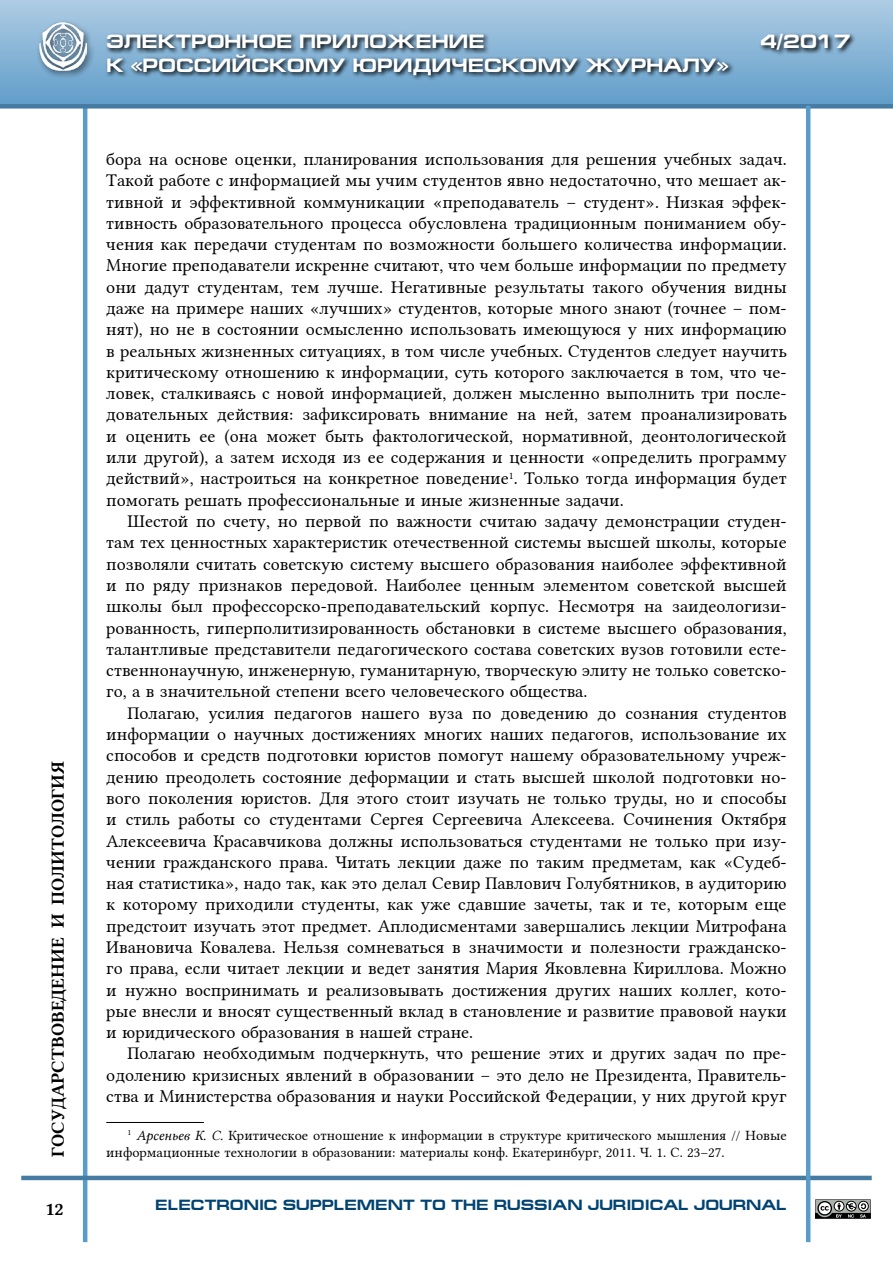
<style>
.page{position:relative;width:893px;height:1263px;background:#fff}
.page>*{position:absolute;margin:0;border:0;box-sizing:border-box;transform-origin:0 0}
.t1{font:700 19.5px "Europe Ext";color:#fff}
.t2{font:18px/21.3px "Lin Libertine";color:#000;text-align:justify}
.t3{font:18px "Lin Libertine B";color:#000}
.t4{font:700 15px "Europe Ext";color:#004371}
.t5{font:14.25px/17.1px "Lin Libertine";color:#000}
.s1{font-family:"Lin Libertine I"}
</style>
<div class="page">
<div style="left:0;top:0;width:893px;height:106px;background:linear-gradient(to bottom,#aecce4,#619dc9)"></div>
<hr style="left:83px;top:106px;width:4px;height:1136px;background:#589cca">
<hr style="left:21px;top:1176px;width:851px;height:4px;background:#467ba2">
<div style="left:0;top:104px;width:893px;height:5px;background:#467ba2"></div>
<div style="left:35px;top:19px;width:60px;height:60px;background:#000;opacity:.63"></div>
<img style="left:39px;top:23px;width:48px;height:47px">
<svg style="left:105px;top:31px;width:751px;height:50px;background:#6b90ac"></svg>
<hr style="left:806px;top:106px;width:4px;height:1136px;background:#589cca">
<svg style="left:815px;top:1199px;width:56px;height:20px"></svg>
<hr style="left:106px;top:1122px;width:98px;height:1px;background:#000">
<p class="t3" style="left:46px;top:1157px;width:397px;rotate:-90deg">ГОСУДАРСТВОВЕДЕНИЕ И ПОЛИТОЛОГИЯ</p>
<p class="t3" style="left:45px;top:1197px;width:20px">12</p>
<p class="t1" style="left:106px;top:31px;width:380px">ЭЛЕКТРОННОЕ ПРИЛОЖЕНИЕ</p>
<p class="t1" style="left:760px;top:31px;width:92px">4/2017</p>
<p class="t1" style="left:106px;top:54px;width:624px">К «РОССИЙСКОМУ ЮРИДИЧЕСКОМУ ЖУРНАЛУ»</p>
<p class="t2" style="left:106px;top:146px;width:682px">бора на основе оценки, планирования использования для решения учебных задач.<br>Такой работе с информацией мы учим студентов явно недостаточно, что мешает ак&shy;тивной и эффективной коммуникации «преподаватель – студент». Низкая эффек&shy;тивность образовательного процесса обусловлена традиционным пониманием обу&shy;чения как передачи студентам по возможности большего количества информации.<br>Многие преподаватели искренне считают, что чем больше информации по предмету они дадут студентам, тем лучше. Негативные результаты такого обучения видны даже на примере наших «лучших» студентов, которые много знают (точнее – пом&shy;нят), но не в состоянии осмысленно использовать имеющуюся у них информацию в реальных жизненных ситуациях, в том числе учебных. Студентов следует научить критическому отношению к информации, суть которого заключается в том, что че&shy;ловек, сталкиваясь с новой информацией, должен мысленно выполнить три после&shy;довательных действия: зафиксировать внимание на ней, затем проанализировать и оценить ее (она может быть фактологической, нормативной, деонтологической или другой), а затем исходя из ее содержания и ценности «определить программу действий», настроиться на конкретное поведение<sup>1</sup>. Только тогда информация будет помогать решать профессиональные и иные жизненные задачи.</p>
<p class="t2" style="left:106px;top:509px;width:682px;text-indent:21px">Шестой по счету, но первой по важности считаю задачу демонстрации студен&shy;там тех ценностных характеристик отечественной системы высшей школы, которые позволяли считать советскую систему высшего образования наиболее эффективной и по ряду признаков передовой. Наиболее ценным элементом советской высшей школы был профессорско-преподавательский корпус. Несмотря на заидеологизи&shy;рованность, гиперполитизированность обстановки в системе высшего образования, талантливые представители педагогического состава советских вузов готовили есте&shy;ственнонаучную, инженерную, гуманитарную, творческую элиту не только советско&shy;го, а в значительной степени всего человеческого общества.</p>
<p class="t2" style="left:106px;top:700px;width:682px;text-indent:21px">Полагаю, усилия педагогов нашего вуза по доведению до сознания студентов информации о научных достижениях многих наших педагогов, использование их способов и средств подготовки юристов помогут нашему образовательному учреж&shy;дению преодолеть состояние деформации и стать высшей школой подготовки но&shy;вого поколения юристов. Для этого стоит изучать не только труды, но и способы и стиль работы со студентами Сергея Сергеевича Алексеева. Сочинения Октября Алексеевича Красавчикова должны использоваться студентами не только при изу&shy;чении гражданского права. Читать лекции даже по таким предметам, как «Судеб&shy;ная статистика», надо так, как это делал Севир Павлович Голубятников, в аудиторию к которому приходили студенты, как уже сдавшие зачеты, так и те, которым еще предстоит изучать этот предмет. Аплодисментами завершались лекции Митрофана Ивановича Ковалева. Нельзя сомневаться в значимости и полезности гражданско&shy;го права, если читает лекции и ведет занятия Мария Яковлевна Кириллова. Можно и нужно воспринимать и реализовывать достижения других наших коллег, кото&shy;рые внесли и вносят существенный вклад в становление и развитие правовой науки и юридического образования в нашей стране.</p>
<p class="t2" style="left:106px;top:1041px;width:682px;text-indent:21px">Полагаю необходимым подчеркнуть, что решение этих и других задач по пре&shy;одолению кризисных явлений в образовании – это дело не Президента, Правитель&shy;ства и Министерства образования и науки Российской Федерации, у них другой круг</p>
<p class="t5" style="left:106px;top:1125px;width:682px;text-indent:21px"><sup>1</sup> <span class="s1">Арсеньев К. С.</span> Критическое отношение к информации в структуре критического мышления // Новые информационные технологии в образовании: материалы конф. Екатеринбург, 2011. Ч. 1. С. 23–27.</p>
<p class="t4" style="left:155px;top:1196px;width:633px">ELECTRONIC SUPPLEMENT TO THE RUSSIAN JURIDICAL JOURNAL</p>
</div>
